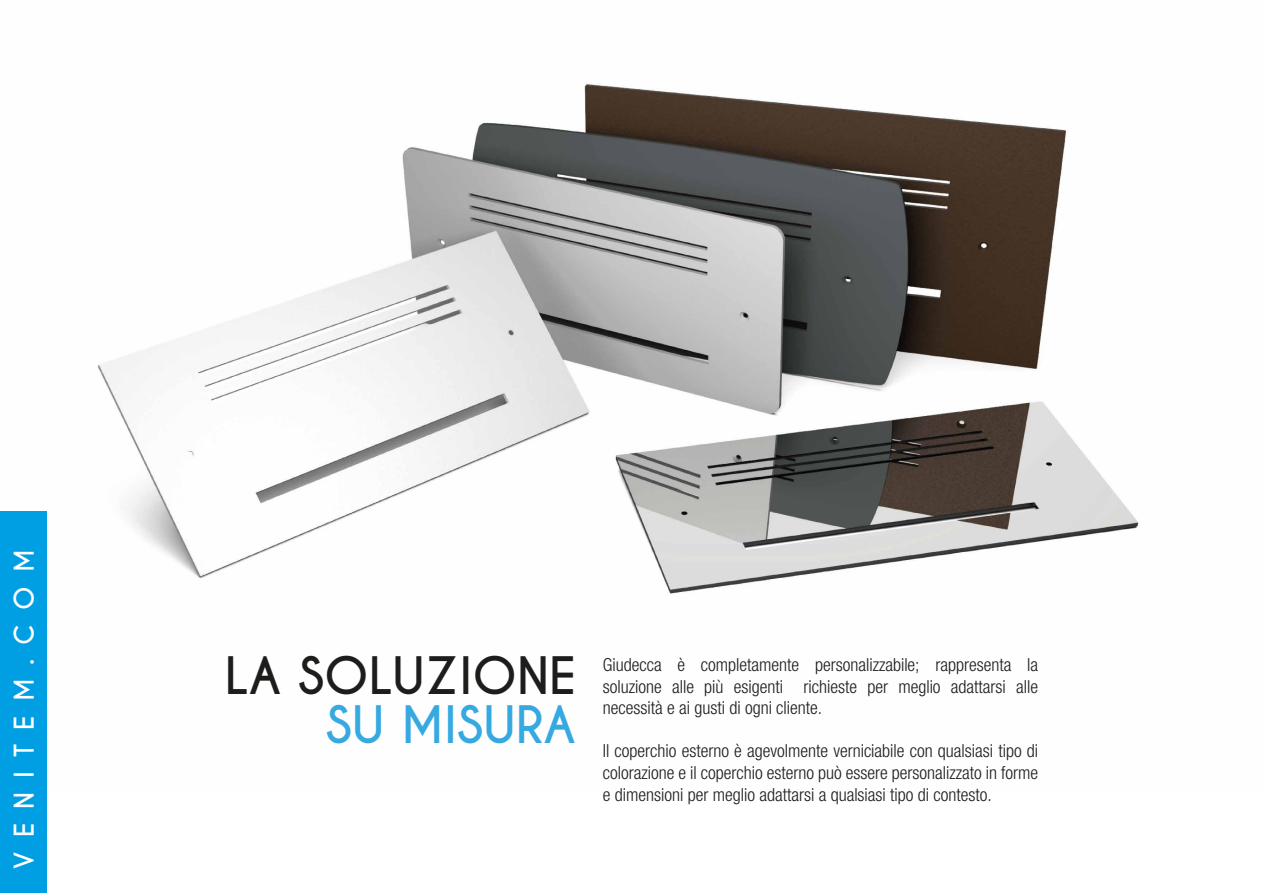
<style>
.page{position:relative;width:1263px;height:893px;background:#fff}
.page>*{position:absolute;margin:0;border:0;box-sizing:border-box;transform-origin:0 0}
.t1{font:700 48.45px "Caviar Dreams";color:#1d1d1b}
.t2{font:700 48.45px "Caviar Dreams";color:#36a9e1}
.t3{font:700 25.65px "Caviar Dreams";letter-spacing:.55em;color:#fff}
.t4{font:300 condensed 18px/21.6px "Helvetica Neue LT Std";color:#1d1d1b;text-align:justify}
</style>
<div class="page">
<img style="left:46px;top:84px;width:1093px;height:459px">
<img style="left:46px;top:543px;width:983px;height:350px">
<div style="left:0;top:511px;width:46px;height:382px;background:#009fe3"></div>
<h2 class="t3" style="left:9px;top:868px;width:320px;rotate:-90deg">VENITEM.COM</h2>
<h1 class="t1" style="left:225px;top:646px;width:353px">LA SOLUZIONE</h1>
<h1 class="t2" style="left:326px;top:696px;width:252px">SU MISURA</h1>
<p class="t4" style="left:603px;top:654px;width:437px">Giudecca è completamente personalizzabile; rappresenta la soluzione alle più esigenti richieste per meglio adattarsi alle necessità e ai gusti di ogni cliente.</p>
<p class="t4" style="left:603px;top:740px;width:437px">Il coperchio esterno è agevolmente verniciabile con qualsiasi tipo di colorazione e il coperchio esterno può essere personalizzato in forme e dimensioni per meglio adattarsi a qualsiasi tipo di contesto.</p>
</div>
